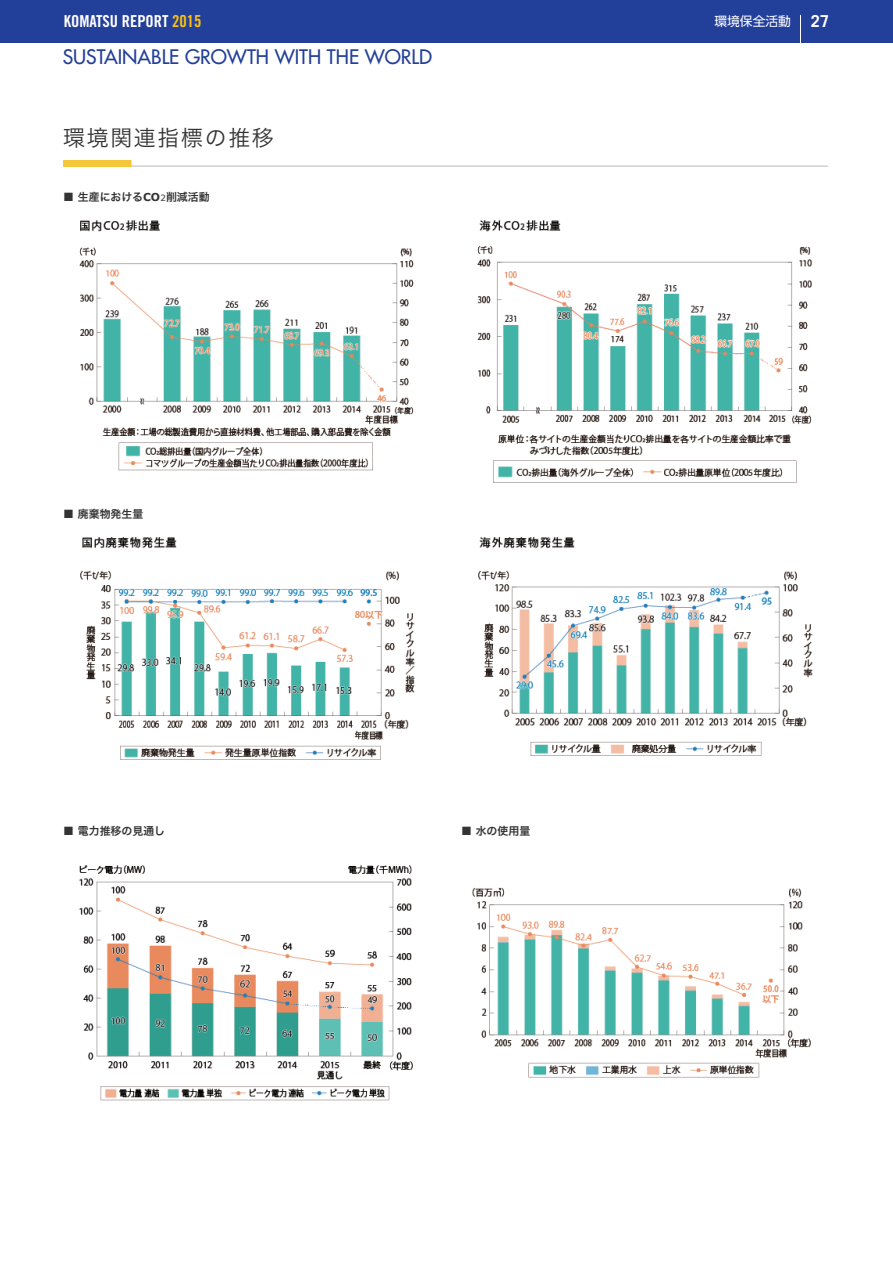
<style>
.page{position:relative;width:893px;height:1263px;background:#fff}
.page>*{position:absolute;margin:0;border:0;box-sizing:border-box;transform-origin:0 0}
.t1{font:21.9px "Hira Kaku Pro N W3";letter-spacing:.08em;color:#333}
.t2{font:19.5px "Futura";color:#223f99}
.t3{font:16.5px "Trade Gothic Bold Cond Twenty";color:#fff}
.t4{font:700 16.5px "Trade Gothic";color:#fff}
.t5{font:12.75px "UD Shin Go Pr 6 N";color:#fff}
.t6{font:10.95px "Hira Kaku Pro N W6";color:#333}
.t7{font:8.55px "Verdana";color:#333}
.s1{color:#fec210}
.s2{font-family:"Verdana";font-weight:700}
</style>
<div class="page">
<div style="left:0;top:0;width:893px;height:43px;background:#223f99"></div>
<hr style="left:800px;top:15px;width:1px;height:30px;background:#fff">
<img style="left:63px;top:160px;width:765px;height:7px">
<img style="left:79px;top:220px;width:335px;height:251px">
<img style="left:477px;top:220px;width:335px;height:263px">
<img style="left:80px;top:537px;width:335px;height:223px">
<img style="left:478px;top:537px;width:335px;height:219px">
<img style="left:79px;top:865px;width:334px;height:236px">
<img style="left:472px;top:887px;width:339px;height:191px">
<h3 class="t3" style="left:64px;top:11px;width:139px">KOMATSU REPORT <span class="s1">2015</span></h3>
<h3 class="t4" style="left:811px;top:11px;width:20px">27</h3>
<p class="t5" style="left:714px;top:11px;width:78px">環境保全活動</p>
<h2 class="t2" style="left:63px;top:44px;width:371px">SUSTAINABLE GROWTH WITH THE WORLD</h2>
<h1 class="t1" style="left:63px;top:119px;width:212px">環境関連指標の推移</h1>
<p class="t6" style="left:63px;top:187px;width:148px">■ 生産における<span class="s2">CO</span> 削減活動</p>
<p class="t7" style="left:161px;top:192px;width:7px">2</p>
<p class="t6" style="left:63px;top:504px;width:82px">■ 廃棄物発生量</p>
<p class="t6" style="left:63px;top:820px;width:104px">■ 電力推移の見通し</p>
<p class="t6" style="left:461px;top:820px;width:71px">■ 水の使用量</p>
</div>
